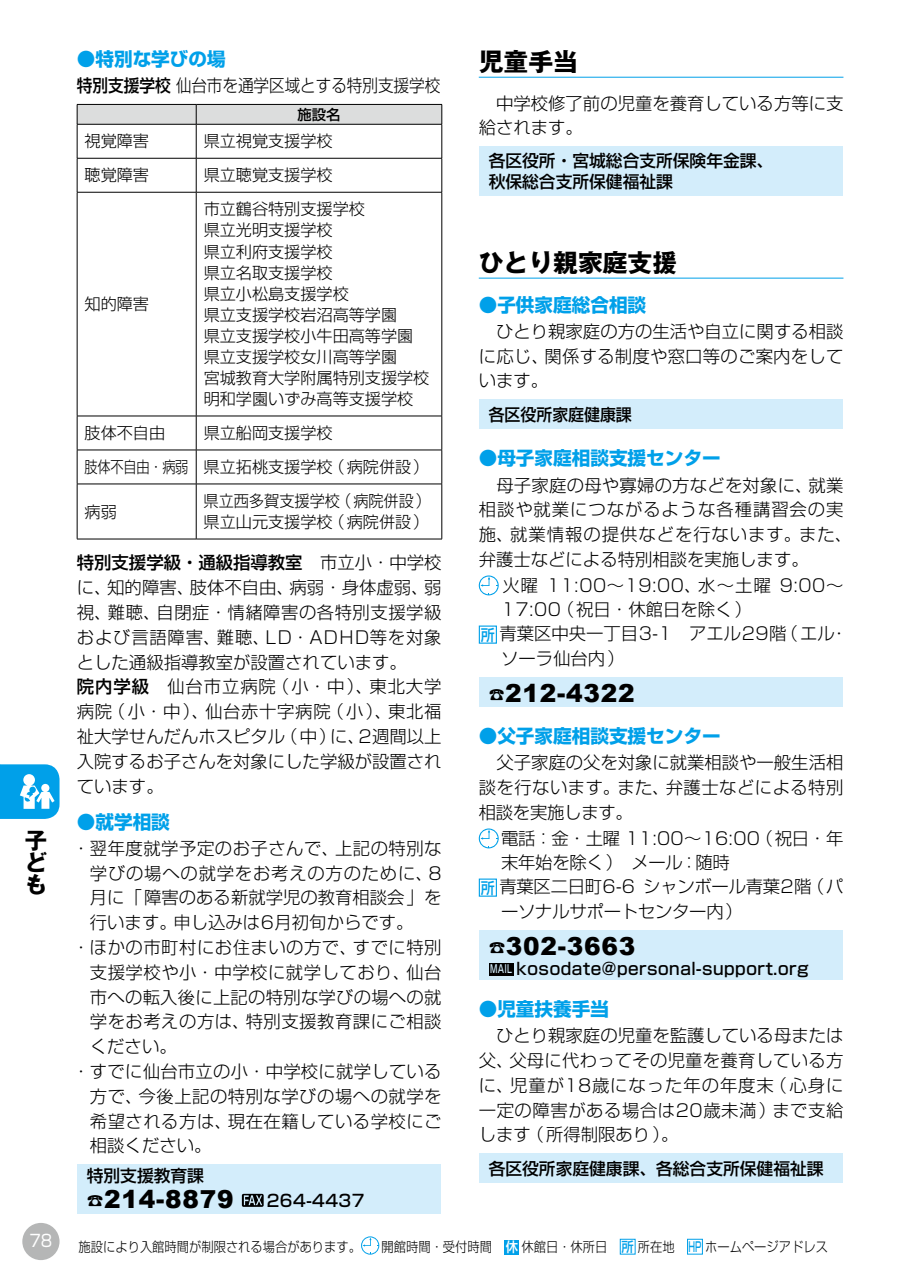
<style>
.page{position:relative;width:903px;height:1275px;background:#fff}
.page>*{position:absolute;margin:0;border:0;box-sizing:border-box;transform-origin:0 0}
.t1{font:900 24.85px "Arial";letter-spacing:.03em;color:#000}
.t2{font:700 24.85px "Gothic MB101 Pr 5";color:#000}
.t3{font:700 22.4px/22.4px "Gothic MB101 Pr 5";color:#000;text-align:justify}
.t4{font:700 18.55px "Shin Go Pr 5";color:#00a0e9}
.t5{font:300 17.32px/24.8px "Shin Go Pr 5";letter-spacing:.015em;color:#000;text-align:justify}
.t6{font:300 17.32px/24.8px "Shin Go Pr 5";letter-spacing:.035em;color:#000}
.t7{font:300 17.32px "Shin Go Pr 5";letter-spacing:-.015em;color:#000}
.t8{font:300 17.32px "Shin Go Pr 5";letter-spacing:-.005em;color:#000;scale:.9 1}
.t9{font:300 17.32px "Shin Go Pr 5";letter-spacing:.045em;color:#000}
.t10{font:500 16.8px/21px "Shin Go Pr 5";color:#000}
.t11{font:500 16.8px "Shin Go Pr 5";letter-spacing:.03em;color:#000}
.t12{font:500 16.8px "Shin Go Pr 5";color:#000;scale:.95 1}
.t13{font:16.8px "Shin Go Pr 5";color:#fff;scale:.9 1}
.t14{font:300 16.1px/21.2px "Shin Go Pr 5";color:#000}
.t15{font:300 16.1px/21px "Shin Go Pr 5";color:#000;scale:.94 1}
.t16{font:500 14.17px "Shin Go Pr 5";color:#000}
.t17{font:300 13.65px "Shin Go Pr 5";color:#000;scale:.9 1}
.s1{font-weight:500}
.s2{font-family:"Shin Go Pr 5";font-weight:500;font-size:16.8px}
.s3{font-weight:500;font-size:15.58px;color:#00a0e9}
.s4{font-size:11.2px;color:#d3edfb}
.s5{font-weight:500;color:#fff}
.s6{font-weight:500;color:#00a0e9}
</style>
<div class="page">
<svg style="left:0;top:764px;width:60px;height:55px"></svg>
<svg style="left:361px;top:1236px;width:18px;height:19px"></svg>
<div style="left:504px;top:1240px;width:15px;height:15px;background:#00a0e9"></div>
<div style="left:620px;top:1239px;width:16px;height:16px;border:1px solid #00a0e9"></div>
<div style="left:687px;top:1239px;width:16px;height:16px;border:1px solid #00a0e9"></div>
<hr style="left:479px;top:77px;width:364px;height:1px;background:#00a0e9">
<hr style="left:479px;top:278px;width:364px;height:1px;background:#00a0e9">
<div style="left:479px;top:146px;width:363px;height:50px;background:#d3edfb"></div>
<div style="left:479px;top:399px;width:363px;height:30px;background:#d3edfb"></div>
<svg style="left:479px;top:575px;width:20px;height:20px"></svg>
<div style="left:479px;top:625px;width:18px;height:19px;border:1px solid #00a0e9"></div>
<div style="left:479px;top:677px;width:363px;height:30px;background:#d3edfb"></div>
<svg style="left:479px;top:828px;width:20px;height:20px"></svg>
<div style="left:479px;top:878px;width:18px;height:19px;border:1px solid #00a0e9"></div>
<div style="left:479px;top:930px;width:363px;height:50px;background:#d3edfb"></div>
<div style="left:489px;top:962px;width:24px;height:13px;background:#000"></div>
<div style="left:479px;top:1153px;width:363px;height:30px;background:#d3edfb"></div>
<hr style="left:77px;top:125px;width:1px;height:33px;background:#000">
<hr style="left:196px;top:125px;width:1px;height:33px;background:#000">
<hr style="left:441px;top:125px;width:1px;height:33px;background:#000">
<hr style="left:77px;top:158px;width:119px;height:1px;background:#000">
<hr style="left:77px;top:158px;width:1px;height:34px;background:#000">
<hr style="left:196px;top:158px;width:246px;height:1px;background:#000">
<hr style="left:196px;top:158px;width:1px;height:34px;background:#000">
<hr style="left:441px;top:158px;width:1px;height:34px;background:#000">
<hr style="left:77px;top:192px;width:119px;height:1px;background:#000">
<hr style="left:77px;top:192px;width:1px;height:224px;background:#000">
<hr style="left:196px;top:192px;width:246px;height:1px;background:#000">
<hr style="left:196px;top:192px;width:1px;height:224px;background:#000">
<hr style="left:441px;top:192px;width:1px;height:224px;background:#000">
<hr style="left:77px;top:416px;width:119px;height:1px;background:#000">
<hr style="left:77px;top:416px;width:1px;height:34px;background:#000">
<hr style="left:196px;top:416px;width:246px;height:1px;background:#000">
<hr style="left:196px;top:416px;width:1px;height:34px;background:#000">
<hr style="left:441px;top:416px;width:1px;height:34px;background:#000">
<hr style="left:77px;top:450px;width:119px;height:1px;background:#000">
<hr style="left:77px;top:450px;width:1px;height:34px;background:#000">
<hr style="left:196px;top:450px;width:246px;height:1px;background:#000">
<hr style="left:196px;top:450px;width:1px;height:34px;background:#000">
<hr style="left:441px;top:450px;width:1px;height:34px;background:#000">
<hr style="left:77px;top:484px;width:119px;height:1px;background:#000">
<hr style="left:77px;top:484px;width:1px;height:55px;background:#000">
<hr style="left:196px;top:484px;width:246px;height:1px;background:#000">
<hr style="left:196px;top:484px;width:1px;height:55px;background:#000">
<hr style="left:441px;top:484px;width:1px;height:55px;background:#000">
<hr style="left:77px;top:539px;width:119px;height:1px;background:#000">
<hr style="left:196px;top:539px;width:246px;height:1px;background:#000">
<svg style="left:77px;top:104px;width:365px;height:20px;background:#cdcece"></svg>
<hr style="left:77px;top:124px;width:119px;height:1px;background:#000">
<hr style="left:196px;top:124px;width:246px;height:1px;background:#000">
<div style="left:77px;top:1164px;width:363px;height:50px;background:#d3edfb"></div>
<svg style="left:242px;top:1194px;width:22px;height:13px"></svg>
<div style="left:22px;top:1223px;width:38px;height:37px;background:#b5b6b6;border-radius:50%"></div>
<p class="t3" style="left:25px;top:827px;width:24px">子ども</p>
<p class="t13" style="left:30px;top:1227px;width:27px">78</p>
<p class="t4" style="left:77px;top:44px;width:150px">●特別な学びの場</p>
<p class="t8" style="left:77px;top:71px;width:405px"><span class="s1">特別支援学校</span> 仙台市を通学区域とする特別支援学校</p>
<p class="t16" style="left:298px;top:103px;width:44px">施設名</p>
<p class="t14" style="left:85px;top:129px;width:66px">視覚障害</p>
<p class="t14" style="left:204px;top:129px;width:130px">県立視覚支援学校</p>
<p class="t14" style="left:85px;top:163px;width:66px">聴覚障害</p>
<p class="t14" style="left:204px;top:163px;width:130px">県立聴覚支援学校</p>
<p class="t14" style="left:85px;top:292px;width:66px">知的障害</p>
<p class="t14" style="left:204px;top:197px;width:227px">市立鶴谷特別支援学校<br>県立光明支援学校<br>県立利府支援学校<br>県立名取支援学校<br>県立小松島支援学校<br>県立支援学校岩沼高等学園<br>県立支援学校小牛田高等学園県立支援学校女川高等学園<br>宮城教育大学附属特別支援学校明和学園いずみ高等支援学校</p>
<p class="t14" style="left:85px;top:414px;width:346px;line-height:33.9px;text-indent:119px">県立船岡支援学校<br>肢体不自由・病弱 県立拓桃支援学校（病院併設）</p>
<p class="t14" style="left:85px;top:499px;width:34px">病弱</p>
<p class="t15" style="left:204px;top:489px;width:243px">県立西多賀支援学校（病院併設）県立山元支援学校（病院併設）</p>
<p class="t5" style="left:77px;top:549px;width:366px;text-align:left"><span class="s1">特別支援学級・通級指導教室</span>　市立小・中学校に、知的障害、肢体不自由、病弱・身体虚弱、弱視、難聴、自閉症・情緒障害の各特別支援学級および言語障害、難聴、LD・ADHD等を対象とした通級指導教室が設置されています。<br><span class="s1">院内学級</span>　仙台市立病院（小・中）、東北大学病院（小・中）、仙台赤十字病院（小）、東北福祉大学せんだんホスピタル（中）に、2週間以上入院するお子さんを対象にした学級が設置されています。</p>
<p class="t4" style="left:77px;top:807px;width:95px">●就学相談</p>
<p class="t5" style="left:73px;top:834px;width:371px">・翌年度就学予定のお子さんで、上記の特別な</p>
<p class="t9" style="left:90px;top:859px;width:353px">学びの場への就学をお考えの方のために、8</p>
<p class="t5" style="left:90px;top:884px;width:353px">月に「障害のある新就学児の教育相談会」を</p>
<p class="t5" style="left:90px;top:908px;width:325px">行います。申し込みは6月初旬からです。</p>
<p class="t5" style="left:73px;top:933px;width:371px">・ほかの市町村にお住まいの方で、すでに特別</p>
<p class="t5" style="left:90px;top:958px;width:353px">支援学校や小・中学校に就学しており、仙台</p>
<p class="t5" style="left:90px;top:983px;width:353px">市への転入後に上記の特別な学びの場への就</p>
<p class="t5" style="left:90px;top:1008px;width:353px">学をお考えの方は、特別支援教育課にご相談</p>
<p class="t5" style="left:90px;top:1032px;width:88px">ください。</p>
<p class="t5" style="left:73px;top:1057px;width:370px">・すでに仙台市立の小・中学校に就学している</p>
<p class="t5" style="left:90px;top:1082px;width:353px">方で、今後上記の特別な学びの場への就学を</p>
<p class="t5" style="left:90px;top:1107px;width:353px">希望される方は、現在在籍している学校にご</p>
<p class="t5" style="left:90px;top:1132px;width:123px">相談ください。</p>
<p class="t10" style="left:87px;top:1164px;width:119px">特別支援教育課</p>
<h1 class="t1" style="left:87px;top:1181px;width:148px"><span class="s2">☎</span>214-8879</h1>
<p class="t10" style="left:267px;top:1188px;width:99px">264-4437</p>
<p class="t14" style="left:85px;top:421px;width:82px">肢体不自由</p>
<h1 class="t2" style="left:479px;top:41px;width:101px">児童手当</h1>
<p class="t5" style="left:479px;top:89px;width:366px">　中学校修了前の児童を養育している方等に支給されます。</p>
<p class="t10" style="left:489px;top:149px;width:286px">各区役所・宮城総合支所保険年金課、秋保総合支所保健福祉課</p>
<h1 class="t2" style="left:479px;top:242px;width:200px">ひとり親家庭支援</h1>
<p class="t4" style="left:479px;top:290px;width:169px">●子供家庭総合相談</p>
<p class="t5" style="left:479px;top:317px;width:366px">　ひとり親家庭の方の生活や自立に関する相談に応じ、関係する制度や窓口等のご案内をしています。</p>
<p class="t12" style="left:489px;top:400px;width:152px">各区役所家庭健康課</p>
<p class="t4" style="left:479px;top:444px;width:243px">●母子家庭相談支援センター</p>
<p class="t6" style="left:479px;top:471px;width:375px">　母子家庭の母や寡婦の方などを対象に、就業相談や就業につながるような各種講習会の実施、就業情報の提供などを行ないます。また、弁護士などによる特別相談を実施します。</p>
<p class="t5" style="left:502px;top:571px;width:342px">火曜 11:00～19:00、水～土曜 9:00～</p>
<p class="t5" style="left:502px;top:595px;width:252px">17:00（祝日・休館日を除く）</p>
<p class="t5" style="left:481px;top:620px;width:368px"><span class="s3">所</span> 青葉区中央一丁目3-1　アエル29階（エル・</p>
<p class="t5" style="left:501px;top:644px;width:125px">ソーラ仙台内）</p>
<h1 class="t1" style="left:489px;top:675px;width:147px"><span class="s2">☎</span>212-4322</h1>
<p class="t4" style="left:479px;top:721px;width:243px">●父子家庭相談支援センター</p>
<p class="t5" style="left:479px;top:749px;width:366px">　父子家庭の父を対象に就業相談や一般生活相談を行ないます。また、弁護士などによる特別相談を実施します。</p>
<p class="t5" style="left:501px;top:824px;width:344px">電話：金・土曜 11:00～16:00（祝日・年</p>
<p class="t7" style="left:501px;top:848px;width:230px">末年始を除く）　メール：随時</p>
<p class="t7" style="left:481px;top:873px;width:364px"><span class="s3">所</span> 青葉区二日町6-6 シャンボール青葉2階（パ</p>
<p class="t7" style="left:501px;top:897px;width:243px">ーソナルサポートセンター内）</p>
<h1 class="t1" style="left:489px;top:928px;width:148px"><span class="s2">☎</span>302-3663</h1>
<p class="t11" style="left:490px;top:954px;width:320px"><span class="s4">MAIL</span> kosodate@personal-support.org</p>
<p class="t4" style="left:479px;top:994px;width:132px">●児童扶養手当</p>
<p class="t5" style="left:479px;top:1021px;width:366px">　ひとり親家庭の児童を監護している母または父、父母に代わってその児童を養育している方に、児童が18歳になった年の年度末（心身に一定の障害がある場合は20歳未満）まで支給します（所得制限あり）。</p>
<p class="t10" style="left:489px;top:1156px;width:336px">各区役所家庭健康課、各総合支所保健福祉課</p>
<p class="t17" style="left:79px;top:1235px;width:315px">施設により入館時間が制限される場合があります。</p>
<p class="t17" style="left:382px;top:1235px;width:497px">開館時間・受付時間　<span class="s5">休</span>休館日・休所日　<span class="s6">所</span>所在地　<span class="s6">HP</span> ホームページアドレス</p>
</div>
